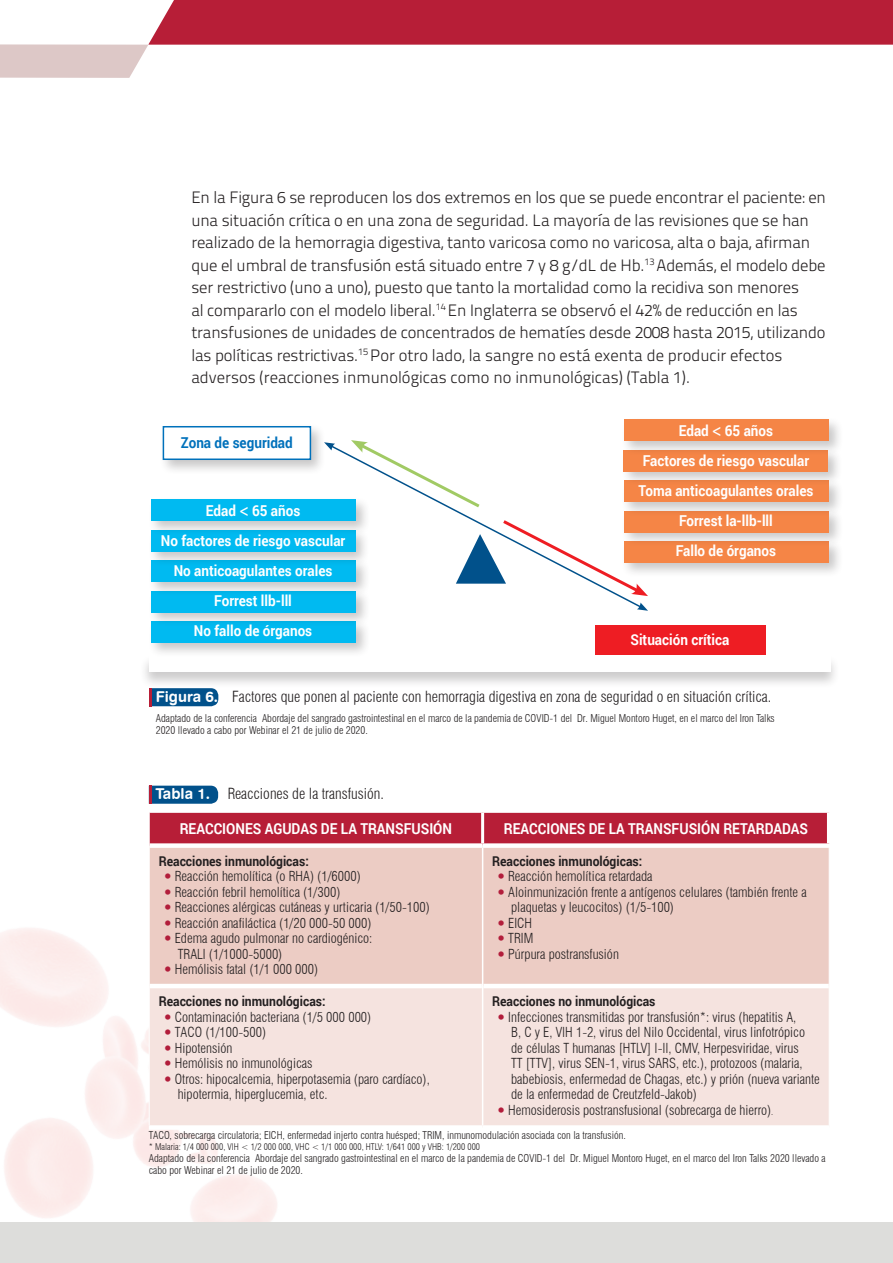
<style>
.page{position:relative;width:893px;height:1263px;background:#fff}
.page>*{position:absolute;margin:0;border:0;box-sizing:border-box;transform-origin:0 0}
.t1{font:16.5px/22.5px "Titillium Text 25 L 250 wt";letter-spacing:-.01em;color:#231f20}
.t2{font:700 15px/30px "Roboto";color:#fff;text-align:center;scale:.9 1}
.t3{font:300 condensed 15px "Swiss 721 BT";color:#231f20}
.t4{font:700 15px "Roboto";color:#0071bb;scale:.9 1}
.t5{font:300 condensed 13.5px/15.6px "Swiss 721 BT";color:#231f20}
.t6{font:700 13.5px "Roboto";color:#231f20;scale:.9 1}
.t7{font:300 condensed 10.5px/12px "Swiss 721 BT";color:#231f20}
.t8{font:300 condensed 9px "Swiss 721 BT";color:#231f20}
.s1{font-family:"Koz Go Pro"}
.s2{font-family:"Swiss 721 BT Bold Rounded";font-weight:400;font-stretch:normal;color:#fff}
.s3{font-size:9px}
</style>
<div class="page">
<svg style="left:0;top:0;width:893px;height:78px"></svg>
<div style="left:0;top:1222px;width:893px;height:41px;background:#dddddb"></div>
<svg style="left:149px;top:786px;width:69px;height:18px"></svg>
<div style="left:150px;top:813px;width:677px;height:30px;background:#b71e37"></div>
<div style="left:150px;top:848px;width:679px;height:136px;background:#ecccc4"></div>
<div style="left:150px;top:988px;width:679px;height:137px;background:#f5e3df"></div>
<hr style="left:481px;top:813px;width:3px;height:30px;background:#fff">
<hr style="left:482px;top:848px;width:1px;height:138px;background:#fff">
<hr style="left:482px;top:986px;width:1px;height:139px;background:#fff">
<div style="left:140px;top:654px;width:699px;height:35px;background:#231f20;opacity:.23"></div>
<div style="left:148px;top:655px;width:682px;height:16px;background:#fff"></div>
<svg style="left:152px;top:688px;width:66px;height:18px"></svg>
<hr style="left:149px;top:688px;width:3px;height:18px;background:#b71e37">
<div style="left:148px;top:618px;width:223px;height:40px;background:#231f20;opacity:.25"></div>
<div style="left:151px;top:621px;width:204px;height:22px;background:#00baf1"></div>
<div style="left:621px;top:538px;width:222px;height:40px;background:#231f20;opacity:.25"></div>
<div style="left:624px;top:541px;width:204px;height:22px;background:#f58546"></div>
<div style="left:148px;top:588px;width:223px;height:40px;background:#231f20;opacity:.25"></div>
<div style="left:151px;top:591px;width:204px;height:21px;background:#00baf1"></div>
<div style="left:621px;top:507px;width:222px;height:40px;background:#231f20;opacity:.25"></div>
<div style="left:624px;top:511px;width:204px;height:21px;background:#f58546"></div>
<div style="left:148px;top:557px;width:223px;height:40px;background:#231f20;opacity:.25"></div>
<div style="left:151px;top:561px;width:204px;height:21px;background:#00baf1"></div>
<div style="left:621px;top:477px;width:222px;height:40px;background:#231f20;opacity:.25"></div>
<div style="left:624px;top:480px;width:204px;height:22px;background:#f58546"></div>
<div style="left:148px;top:527px;width:222px;height:40px;background:#231f20;opacity:.25"></div>
<div style="left:151px;top:530px;width:204px;height:21px;background:#00baf1"></div>
<div style="left:620px;top:447px;width:223px;height:40px;background:#231f20;opacity:.25"></div>
<div style="left:624px;top:450px;width:204px;height:21px;background:#f58546"></div>
<div style="left:148px;top:496px;width:223px;height:40px;background:#231f20;opacity:.25"></div>
<div style="left:151px;top:500px;width:204px;height:21px;background:#00baf1"></div>
<div style="left:621px;top:416px;width:222px;height:40px;background:#231f20;opacity:.25"></div>
<div style="left:624px;top:419px;width:204px;height:22px;background:#f58546"></div>
<div style="left:595px;top:625px;width:170px;height:30px;background:#ee1d23"></div>
<div style="left:160px;top:423px;width:166px;height:52px;background:#231f20;opacity:.25"></div>
<div style="left:163px;top:426px;width:148px;height:34px;background:#fff;border:2px solid #0071bb"></div>
<svg style="left:329px;top:444px;width:314px;height:165px"></svg>
<svg style="left:324px;top:442px;width:11px;height:8px"></svg>
<svg style="left:637px;top:602px;width:11px;height:9px"></svg>
<svg style="left:351px;top:440px;width:132px;height:70px"></svg>
<svg style="left:456px;top:517px;width:192px;height:79px"></svg>
<svg style="left:165px;top:874px;width:6px;height:5px"></svg>
<svg style="left:165px;top:889px;width:6px;height:5px"></svg>
<svg style="left:165px;top:905px;width:6px;height:5px"></svg>
<svg style="left:165px;top:920px;width:6px;height:5px"></svg>
<svg style="left:165px;top:936px;width:6px;height:5px"></svg>
<svg style="left:165px;top:967px;width:6px;height:5px"></svg>
<svg style="left:499px;top:874px;width:5px;height:5px"></svg>
<svg style="left:499px;top:889px;width:5px;height:5px"></svg>
<svg style="left:499px;top:920px;width:5px;height:5px"></svg>
<svg style="left:499px;top:936px;width:5px;height:5px"></svg>
<svg style="left:499px;top:951px;width:5px;height:6px"></svg>
<svg style="left:165px;top:1014px;width:6px;height:5px"></svg>
<svg style="left:165px;top:1030px;width:6px;height:5px"></svg>
<svg style="left:165px;top:1045px;width:6px;height:5px"></svg>
<svg style="left:165px;top:1061px;width:6px;height:5px"></svg>
<svg style="left:165px;top:1076px;width:6px;height:5px"></svg>
<svg style="left:499px;top:1014px;width:5px;height:5px"></svg>
<svg style="left:499px;top:1107px;width:5px;height:5px"></svg>
<p class="t1" style="left:191px;top:186px;width:636px">En la Figura 6 se reproducen los dos extremos en los que se puede encontrar el paciente: en una situación crítica o en una zona de seguridad. La mayoría de las revisiones que se han realizado de la hemorragia digestiva, tanto varicosa como no varicosa, alta o baja, afirman que el umbral de transfusión está situado entre 7 y 8 g/dL de Hb.<sup>13</sup> Además, el modelo debe ser restrictivo (uno a uno), puesto que tanto la mortalidad como la recidiva son menores<br>al compararlo con el modelo liberal.<sup>14</sup> En Inglaterra se observó el 42% de reducción en las transfusiones de unidades de concentrados de hematíes desde 2008 hasta 2015, utilizando las políticas restrictivas.<sup>15</sup> Por otro lado, la sangre no está exenta de producir efectos adversos (reacciones inmunológicas como no inmunológicas) (Tabla 1).</p>
<p class="t4" style="left:181px;top:432px;width:126px">Zona de seguridad</p>
<p class="t2" style="left:161px;top:495px;width:206px">Edad <span class="s1">&lt;</span> 65 años<br>No factores de riesgo vascular<br>No anticoagulantes orales<br>Forrest llb-lll<br>No fallo de órganos</p>
<p class="t2" style="left:638px;top:415px;width:196px">Edad <span class="s1">&lt;</span> 65 años<br>Factores de riesgo vascular<br>Toma anticoagulantes orales<br>Forrest la-llb-lll<br>Fallo de órganos</p>
<p class="t2" style="left:630px;top:624px;width:111px">Situación crítica</p>
<p class="t3" style="left:156px;top:687px;width:617px"><span class="s2">Figura 6.</span> Factores que ponen al paciente con hemorragia digestiva en zona de seguridad o en situación crítica.</p>
<p class="t7" style="left:156px;top:712px;width:620px">Adaptado de la conferencia Abordaje del sangrado gastrointestinal en el marco de la pandemia de COVID-1 del Dr. Miguel Montoro Huget, en el marco del Iron Talks<br>2020 llevado a cabo por Webinar el 21 de julio de 2020.</p>
<p class="t3" style="left:156px;top:785px;width:230px"><span class="s2">Tabla 1.</span> Reacciones de la transfusión.</p>
<p class="t2" style="left:180px;top:813px;width:304px">REACCIONES AGUDAS DE LA TRANSFUSIÓN</p>
<p class="t2" style="left:504px;top:813px;width:339px">REACCIONES DE LA TRANSFUSIÓN RETARDADAS</p>
<p class="t6" style="left:159px;top:851px;width:168px">Reacciones inmunológicas:</p>
<p class="t5" style="left:175px;top:868px;width:256px">Reacción hemolítica (o RHA) (1/6000)<br>Reacción febril hemolítica (1/300)<br>Reacciones alérgicas cutáneas y urticaria (1/50-100)<br>Reacción anafiláctica (1/20 000-50 000)<br>Edema agudo pulmonar no cardiogénico:<br>TRALI (1/1000-5000)<br>Hemólisis fatal (1/1 000 000)</p>
<p class="t6" style="left:492px;top:851px;width:168px">Reacciones inmunológicas:</p>
<p class="t5" style="left:508px;top:868px;width:300px">Reacción hemolítica retardada<br>Aloinmunización frente a antígenos celulares (también frente a plaquetas y leucocitos) (1/5-100)<br>EICH<br>TRIM<br>Púrpura postransfusión</p>
<p class="t6" style="left:492px;top:992px;width:183px">Reacciones no inmunológicas</p>
<p class="t5" style="left:508px;top:1009px;width:313px">Infecciones transmitidas por transfusión*: virus (hepatitis A,<br>B, C y E, VlH 1-2, virus del Nilo Occidental, virus linfotrópico<br>de células T humanas [HTLV] l-ll, CMV, Herpesviridae, virus<br>TT [TTV], virus SEN-1, virus SARS, etc.), protozoos (malaria, babebiosis, enfermedad de Chagas, etc.) y prión (nueva variante de la enfermedad de Creutzfeld-Jakob)<br>Hemosiderosis postransfusional (sobrecarga de hierro)<span class="s3">.</span></p>
<p class="t7" style="left:149px;top:1130px;width:478px">TACO, sobrecarga circulatoria; EICH, enfermedad injerto contra huésped; TRIM, inmunomodulación asociada con la transfusión.</p>
<p class="t8" style="left:149px;top:1141px;width:333px">* Malaria: 1/4 000 000, VlH &lt; 1/2 000 000, VHC &lt; 1/1 000 000, HTLV: 1/641 000 y VHB: 1/200 000</p>
<p class="t7" style="left:149px;top:1152px;width:678px">Adaptado de la conferencia Abordaje del sangrado gastrointestinal en el marco de la pandemia de COVID-1 del Dr. Miguel Montoro Huget, en el marco del Iron Talks 2020 llevado a cabo por Webinar el 21 de julio de 2020.</p>
<p class="t6" style="left:159px;top:992px;width:187px">Reacciones no inmunológicas:</p>
<p class="t5" style="left:175px;top:1009px;width:257px">Contaminación bacteriana (1/5 000 000)<br>TACO (1/100-500)<br>Hipotensión<br>Hemólisis no inmunológicas<br>Otros: hipocalcemia, hiperpotasemia (paro cardíaco), hipotermia, hiperglucemia, etc.</p>
</div>
